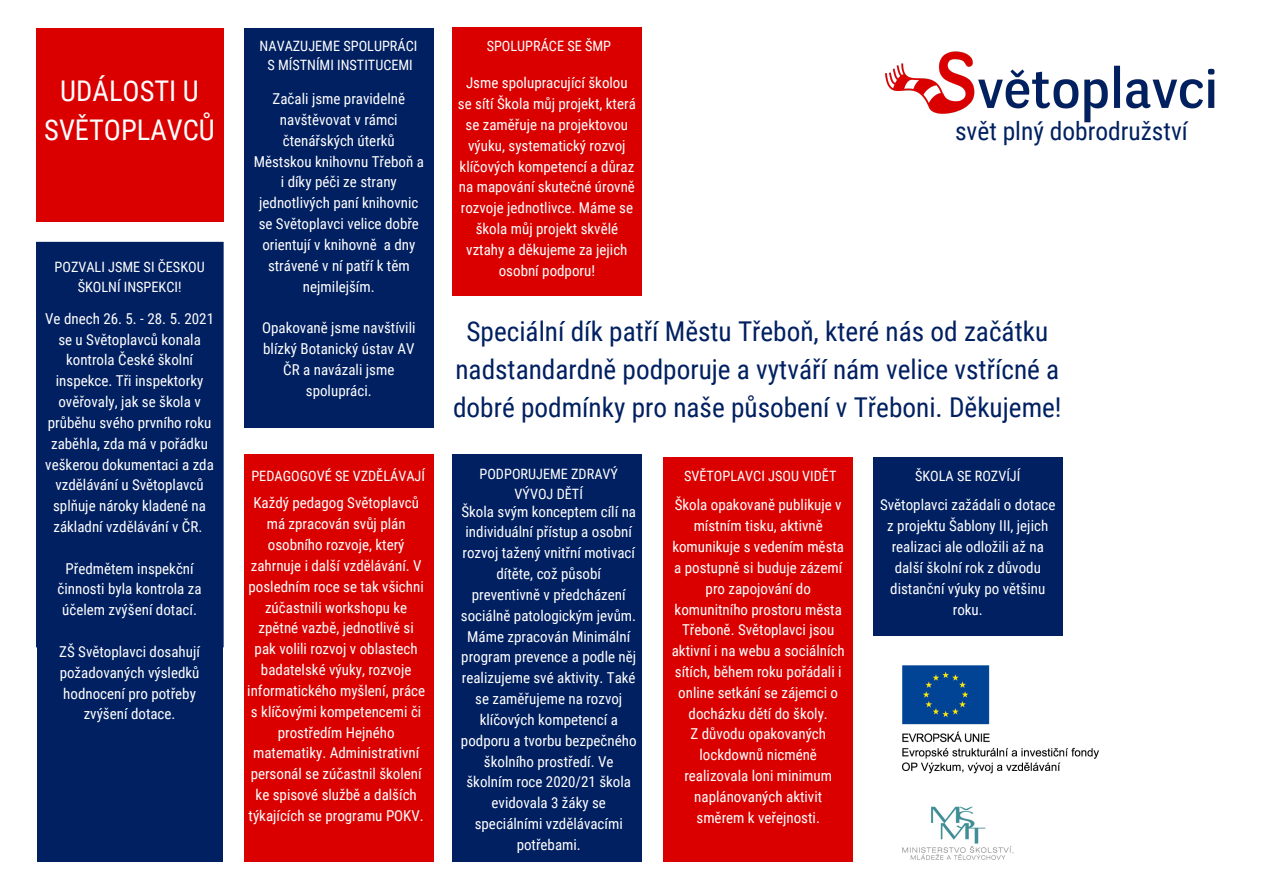
<style>
.page{position:relative;width:1263px;height:893px;background:#fff}
.page>*{position:absolute;margin:0;border:0;box-sizing:border-box;transform-origin:0 0}
.t1{font:28.5px/39.4px "Roboto Condensed";color:#fff;text-align:center}
.t2{font:27.3px/37.9px "Roboto Condensed";color:#002061;text-align:center}
.t3{font:25.42px "Roboto Condensed";color:#002061}
.t4{font:15px/20.9px "Roboto Condensed";color:#fff;text-align:center}
.t5{font:14.25px/19.7px "Roboto Condensed";color:#fff;text-align:center}
</style>
<div class="page">
<div style="left:452px;top:454px;width:189px;height:193px;background:#002061"></div>
<div style="left:36px;top:242px;width:188px;height:405px;background:#002061"></div>
<div style="left:36px;top:28px;width:188px;height:193px;background:#db0000"></div>
<img style="left:885px;top:51px;width:330px;height:72px">
<div style="left:244px;top:457px;width:189px;height:404px;background:#db0000"></div>
<div style="left:37px;top:412px;width:185px;height:449px;background:#002061"></div>
<div style="left:452px;top:484px;width:190px;height:377px;background:#002061"></div>
<div style="left:663px;top:457px;width:190px;height:404px;background:#db0000"></div>
<div style="left:873px;top:457px;width:189px;height:377px;background:#002061"></div>
<img style="left:873px;top:637px;width:226px;height:223px">
<div style="left:244px;top:28px;width:189px;height:399px;background:#002061"></div>
<div style="left:452px;top:28px;width:190px;height:268px;background:#db0000"></div>
<p class="t1" style="left:44px;top:71px;width:172px">UDÁLOSTI U<br>SVĚTOPLAVCŮ</p>
<p class="t5" style="left:55px;top:257px;width:152px">POZVALI JSME SI ČESKOU<br>ŠKOLNÍ INSPEKCI!</p>
<p class="t4" style="left:45px;top:308px;width:170px">Ve dnech 26. 5. - 28. 5. 2021 se u Světoplavců konala kontrola České školní inspekce. Tři inspektorky ověřovaly, jak se škola v průběhu svého prvního roku zaběhla, zda má v pořádku veškerou dokumentaci a zda vzdělávání u Světoplavců splňuje nároky kladené na základní vzdělávání v ČR.</p>
<p class="t4" style="left:58px;top:558px;width:146px">Předmětem inspekční činnosti byla kontrola za účelem zvýšení dotací.</p>
<p class="t4" style="left:59px;top:641px;width:142px">ZŠ Světoplavci dosahují požadovaných výsledků hodnocení pro potřeby zvýšení dotace.</p>
<p class="t5" style="left:487px;top:36px;width:126px">SPOLUPRÁCE SE ŠMP</p>
<p class="t5" style="left:260px;top:36px;width:159px">NAVAZUJEME SPOLUPRÁCI</p>
<p class="t5" style="left:267px;top:56px;width:147px">S MÍSTNÍMI INSTITUCEMI</p>
<p class="t4" style="left:254px;top:89px;width:172px">Začali jsme pravidelně navštěvovat v rámci čtenářských úterků<br>Městskou knihovnu Třeboň a i díky péči ze strany jednotlivých paní knihovnic se Světoplavci velice dobře orientují v knihovně a dny strávené v ní patří k těm nejmilejším.</p>
<p class="t4" style="left:262px;top:317px;width:155px">Opakovaně jsme navštívili blízký Botanický ústav AV<br>ČR a navázali jsme spolupráci.</p>
<p class="t2" style="left:453px;top:313px;width:610px">Speciální dík patří Městu Třeboň, které nás od začátku nadstandardně podporuje a vytváří nám velice vstřícné a dobré podmínky pro naše působení v Třeboni. Děkujeme!</p>
<p class="t4" style="left:458px;top:73px;width:179px">Jsme spolupracující školou se sítí Škola můj projekt, která se zaměřuje na projektovou výuku, systematický rozvoj klíčových kompetencí a důraz na mapování skutečné úrovně rozvoje jednotlivce. Máme se škola můj projekt skvělé vztahy a děkujeme za jejich osobní podporu!</p>
<p class="t3" style="left:955px;top:116px;width:234px">svět plný dobrodružství</p>
<p class="t5" style="left:479px;top:464px;width:140px">PODPORUJEME ZDRAVÝ<br>VÝVOJ DĚTÍ</p>
<p class="t5" style="left:251px;top:466px;width:175px">PEDAGOGOVÉ SE VZDĚLÁVAJÍ</p>
<p class="t4" style="left:247px;top:493px;width:179px">Každý pedagog Světoplavců má zpracován svůj plán osobního rozvoje, který zahrnuje i další vzdělávání. V posledním roce se tak všichni zúčastnili workshopu ke zpětné vazbě, jednotlivě si pak volili rozvoj v oblastech badatelské výuky, rozvoje informatického myšlení, práce s klíčovými kompetencemi či prostředím Hejného matematiky. Administrativní personál se zúčastnil školení ke spisové službě a dalších týkajících se programu POKV.</p>
<p class="t4" style="left:672px;top:495px;width:174px">Škola opakovaně publikuje v místním tisku, aktivně komunikuje s vedením města a postupně si buduje zázemí pro zapojování do komunitního prostoru města<br>Třeboně. Světoplavci jsou aktivní i na webu a sociálních sítích, během roku pořádali i online setkání se zájemci o docházku dětí do školy.</p>
<p class="t5" style="left:684px;top:466px;width:154px">SVĚTOPLAVCI JSOU VIDĚT</p>
<p class="t4" style="left:461px;top:501px;width:177px">Škola svým konceptem cílí na individuální přístup a osobní rozvoj tažený vnitřní motivací dítěte, což působí preventivně v předcházení sociálně patologickým jevům.</p>
<p class="t4" style="left:461px;top:626px;width:177px">Máme zpracován Minimální program prevence a podle něj realizujeme své aktivity. Také se zaměřujeme na rozvoj klíčových kompetencí a podporu a tvorbu bezpečného školního prostředí. Ve školním roce 2020/21 škola evidovala 3 žáky se speciálními vzdělávacími potřebami.</p>
<p class="t4" style="left:684px;top:724px;width:149px">Z důvodu opakovaných lockdownů nicméně realizovala loni minimum naplánovaných aktivit směrem k veřejnosti.</p>
<p class="t5" style="left:915px;top:466px;width:107px">ŠKOLA SE ROZVÍJÍ</p>
<p class="t4" style="left:880px;top:495px;width:177px">Světoplavci zažádali o dotace z projektu Šablony III, jejich realizaci ale odložili až na další školní rok z důvodu distanční výuky po většinu roku.</p>
</div>
